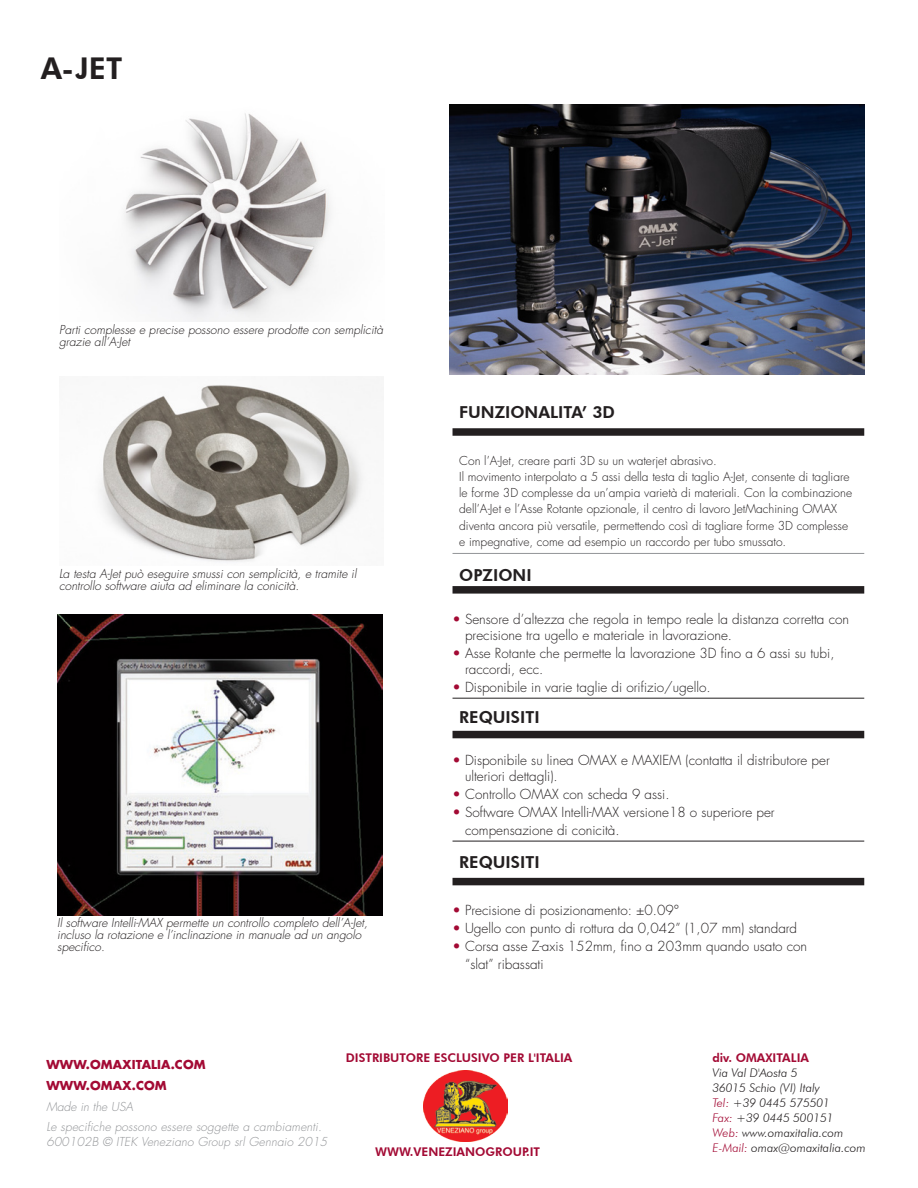
<style>
.page{position:relative;width:918px;height:1188px;background:#fff}
.page>*{position:absolute;margin:0;border:0;box-sizing:border-box;transform-origin:0 0}
.t1{font:800 30px "Futura BT";color:#231f20}
.column_hdrs{font:800 16.5px "Futura BT";color:#231f20}
.t2{font:300 13.5px "Futura Std";color:#231f20}
.t3{font:300 12px/16.2px "Futura Std";color:#231f20}
.t4{font:italic 300 12px/12px "Futura Std";color:#231f20}
.t5{font:italic 300 12px "Futura BT";color:#231f20}
.t6{font:italic 300 12px "Futura Std";letter-spacing:.01em;color:#939598}
.t7{font:800 12px "Futura BT";color:#a30a34}
.t8{font:700 12px "Futura Std";letter-spacing:.01em;color:#a30a34}
.s1{color:#a30a34}
</style>
<div class="page">
<hr style="left:453px;top:553px;width:411px;height:1px;background:#939598">
<div style="left:453px;top:428px;width:411px;height:8px;background:#231f20"></div>
<div style="left:453px;top:586px;width:411px;height:8px;background:#231f20"></div>
<hr style="left:453px;top:698px;width:411px;height:1px;background:#231f20">
<div style="left:453px;top:731px;width:411px;height:7px;background:#231f20"></div>
<hr style="left:453px;top:841px;width:411px;height:1px;background:#231f20">
<div style="left:453px;top:878px;width:411px;height:7px;background:#231f20"></div>
<img style="left:423px;top:1071px;width:85px;height:71px">
<img style="left:57px;top:615px;width:325px;height:300px">
<img style="left:123px;top:113px;width:208px;height:209px">
<img style="left:99px;top:376px;width:264px;height:186px">
<img style="left:450px;top:105px;width:414px;height:270px">
<p class="t1" style="left:41px;top:50px;width:83px">A-JET</p>
<p class="t4" style="left:59px;top:324px;width:326px">Parti complesse e precise possono essere prodotte con semplicità grazie all’A-Jet</p>
<p class="t4" style="left:59px;top:568px;width:299px">La testa A-Jet può eseguire smussi con semplicità, e tramite il controllo software aiuta ad eliminare la conicità.</p>
<p class="t4" style="left:57px;top:917px;width:312px">Il software Intelli-MAX permette un controllo completo dell’A-Jet, incluso la rotazione e l’inclinazione in manuale ad un angolo specifico.</p>
<p class="column_hdrs" style="left:459px;top:402px;width:157px">FUNZIONALITA’ 3D</p>
<p class="t3" style="left:459px;top:453px;width:259px">Con l’A-Jet, creare parti 3D su un waterjet abrasivo.</p>
<p class="t3" style="left:459px;top:469px;width:394px">Il movimento interpolato a 5 assi della testa di taglio A-Jet, consente di tagliare le forme 3D complesse da un’ampia varietà di materiali. Con la combinazione dell’A-Jet e l’Asse Rotante opzionale, il centro di lavoro JetMachining OMAX diventa ancora più versatile, permettendo così di tagliare forme 3D complesse e impegnative, come ad esempio un raccordo per tubo smussato.</p>
<p class="column_hdrs" style="left:459px;top:565px;width:74px">OPZIONI</p>
<p class="t2" style="left:453px;top:610px;width:398px"><span class="s1">•</span> Sensore d’altezza che regola in tempo reale la distanza corretta con</p>
<p class="t2" style="left:465px;top:627px;width:269px">precisione tra ugello e materiale in lavorazione.</p>
<p class="t2" style="left:453px;top:645px;width:384px"><span class="s1">•</span> Asse Rotante che permette la lavorazione 3D fino a 6 assi su tubi,</p>
<p class="t2" style="left:465px;top:661px;width:80px">raccordi, ecc.</p>
<p class="t2" style="left:453px;top:679px;width:260px"><span class="s1">•</span> Disponibile in varie taglie di orifizio/ugello.</p>
<p class="column_hdrs" style="left:459px;top:707px;width:82px">REQUISITI</p>
<p class="t2" style="left:453px;top:752px;width:379px"><span class="s1">•</span> Disponibile su linea OMAX e MAXIEM (contatta il distributore per</p>
<p class="t2" style="left:465px;top:768px;width:94px">ulteriori dettagli).</p>
<p class="t2" style="left:453px;top:786px;width:219px"><span class="s1">•</span> Controllo OMAX con scheda 9 assi.</p>
<p class="t2" style="left:453px;top:804px;width:324px"><span class="s1">•</span> Software OMAX Intelli-MAX versione18 o superiore per</p>
<p class="t2" style="left:465px;top:822px;width:156px">compensazione di conicità.</p>
<p class="column_hdrs" style="left:459px;top:852px;width:82px">REQUISITI</p>
<p class="t2" style="left:453px;top:902px;width:228px"><span class="s1">•</span> Precisione di posizionamento: ±0.09°</p>
<p class="t2" style="left:453px;top:920px;width:346px"><span class="s1">•</span> Ugello con punto di rottura da 0,042” (1,07 mm) standard</p>
<p class="t2" style="left:453px;top:938px;width:356px"><span class="s1">•</span> Corsa asse Z-axis 152mm, fino a 203mm quando usato con</p>
<p class="t2" style="left:465px;top:956px;width:80px">“slat” ribassati</p>
<p class="t8" style="left:46px;top:1057px;width:161px">WWW.OMAXITALIA.COM</p>
<p class="t8" style="left:46px;top:1078px;width:122px">WWW.OMAX.COM</p>
<p class="t6" style="left:46px;top:1099px;width:88px">Made in the USA</p>
<p class="t6" style="left:46px;top:1120px;width:277px">Le specifiche possono essere soggette a cambiamenti.</p>
<p class="t6" style="left:46px;top:1135px;width:282px">600102B © ITEK Veneziano Group srl Gennaio 2015</p>
<p class="t7" style="left:346px;top:1051px;width:228px">DISTRIBUTORE ESCLUSIVO PER L'ITALIA</p>
<p class="t7" style="left:712px;top:1050px;width:98px">div. OMAXITALIA</p>
<p class="t5" style="left:712px;top:1065px;width:87px">Via Val D'Aosta 5</p>
<p class="t5" style="left:712px;top:1080px;width:109px">36015 Schio (VI) Italy</p>
<p class="t5" style="left:712px;top:1095px;width:119px"><span class="s1">Tel:</span> +39 0445 575501</p>
<p class="t5" style="left:712px;top:1110px;width:123px"><span class="s1">Fax:</span> +39 0445 500151</p>
<p class="t5" style="left:712px;top:1125px;width:132px"><span class="s1">Web:</span> www.omaxitalia.com</p>
<p class="t7" style="left:375px;top:1144px;width:166px">WWW.VENEZIANOGROUP.IT</p>
<p class="t5" style="left:712px;top:1140px;width:155px"><span class="s1">E-Mail:</span> omax@omaxitalia.com</p>
</div>
